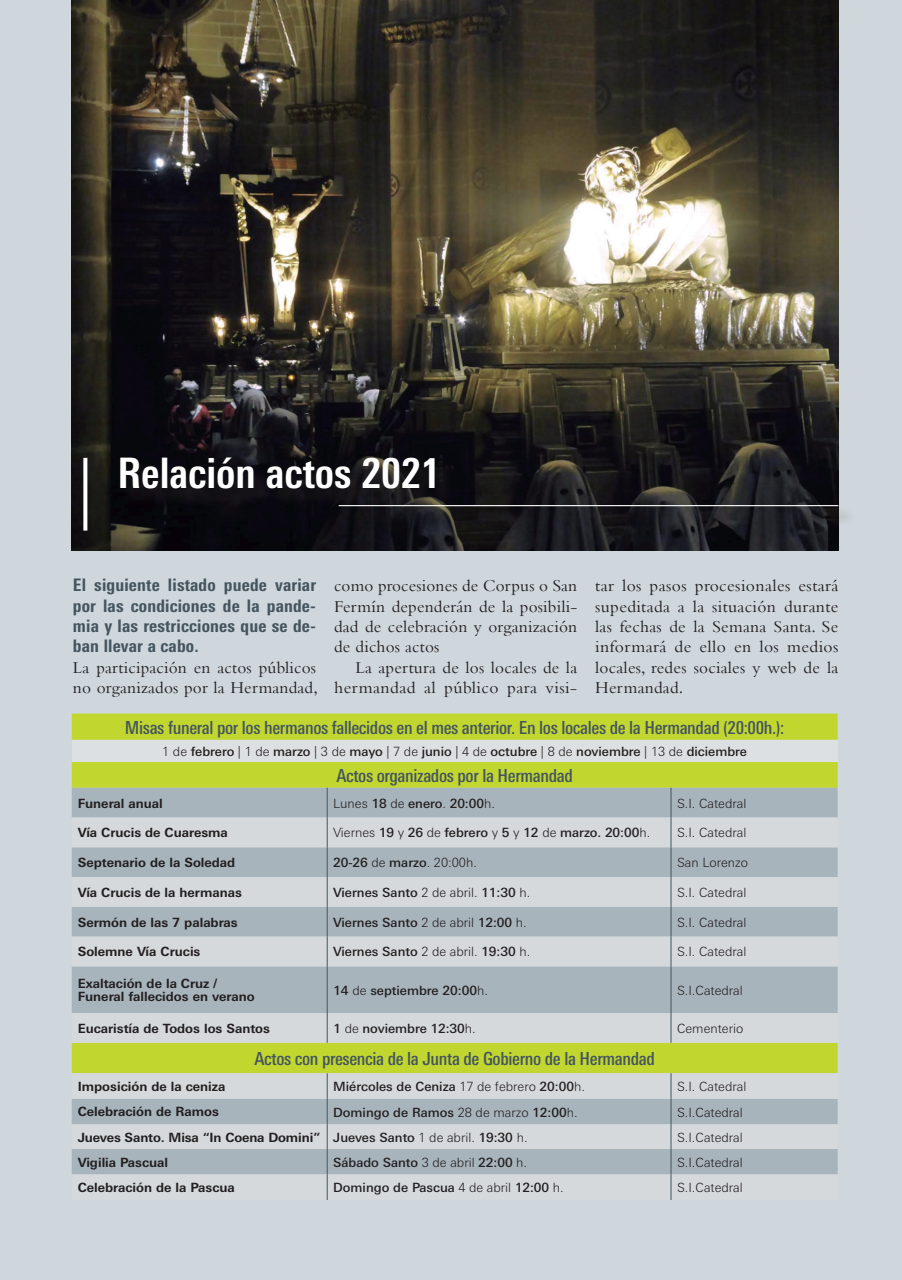
<style>
.page{position:relative;width:902px;height:1280px;background:#fff}
.page>*{position:absolute;margin:0;border:0;box-sizing:border-box;transform-origin:0 0}
.t1{font:700 condensed 42px "Linotype Univers";color:#fff}
.t2{font:500 condensed 18px "Linotype Univers";letter-spacing:-.02em;color:#45555f}
.t3{font:17.25px/20.4px "Bembo";letter-spacing:.01em;color:#231f20;text-align:justify}
.t4{font:800 condensed 17.25px/20.4px "Linotype Univers";letter-spacing:.01em;color:#45555f;text-align:justify}
.t5{font:500 12.75px "Linotype Univers Basic";color:#231f20}
.t6{font:700 12.75px/13.5px "Linotype Univers Basic";color:#231f20}
.t7{font:300 12.75px "Linotype Univers Basic";color:#231f20}
.s1{font-weight:300}
.s2{font-weight:500}
</style>
<div class="page">
<div style="left:0;top:0;width:901px;height:1280px;background:#cfd7dc"></div>
<div style="left:72px;top:713px;width:765px;height:75px;background:#c1d72f"></div>
<div style="left:72px;top:740px;width:765px;height:22px;background:#dde0e2"></div>
<div style="left:72px;top:788px;width:765px;height:29px;background:#a8b4bc"></div>
<svg style="left:72px;top:817px;width:765px;height:383px"></svg>
<svg style="left:327px;top:788px;width:1px;height:29px"></svg>
<hr style="left:327px;top:817px;width:1px;height:30px;background:#45555f">
<hr style="left:327px;top:847px;width:1px;height:30px;background:#45555f">
<hr style="left:327px;top:877px;width:1px;height:30px;background:#45555f">
<hr style="left:327px;top:907px;width:1px;height:30px;background:#45555f">
<svg style="left:327px;top:937px;width:1px;height:29px"></svg>
<hr style="left:327px;top:966px;width:1px;height:47px;background:#45555f">
<hr style="left:327px;top:1013px;width:1px;height:30px;background:#45555f">
<svg style="left:670px;top:788px;width:1px;height:29px"></svg>
<hr style="left:670px;top:817px;width:1px;height:30px;background:#45555f">
<hr style="left:670px;top:847px;width:1px;height:30px;background:#45555f">
<hr style="left:670px;top:877px;width:1px;height:30px;background:#45555f">
<hr style="left:670px;top:907px;width:1px;height:30px;background:#45555f">
<svg style="left:670px;top:937px;width:1px;height:29px"></svg>
<hr style="left:670px;top:966px;width:1px;height:47px;background:#45555f">
<hr style="left:670px;top:1013px;width:1px;height:30px;background:#45555f">
<svg style="left:327px;top:1073px;width:1px;height:127px"></svg>
<svg style="left:670px;top:1073px;width:1px;height:127px"></svg>
<img style="left:72px;top:0;width:766px;height:550px">
<div style="left:85px;top:459px;width:771px;height:90px;background:#231f20;opacity:.75"></div>
<svg style="left:83px;top:458px;width:4px;height:73px"></svg>
<hr style="left:338px;top:505px;width:500px;height:1px;background:#fff">
<h1 class="t1" style="left:117px;top:448px;width:325px">Relación actos 2021</h1>
<h3 class="t4" style="left:73px;top:575px;width:244px">El siguiente listado puede variar por las condiciones de la pande&shy;mia y las restricciones que se de&shy;ban llevar a cabo.</h3>
<h3 class="t3" style="left:73px;top:657px;width:246px">La participación en actos públicos no organizados por la Hermandad,</h3>
<h3 class="t3" style="left:334px;top:575px;width:245px">como procesiones de Corpus o San Fermín dependerán de la posibili&shy;dad de celebración y organización de dichos actos</h3>
<h3 class="t3" style="left:334px;top:657px;width:244px;text-align:right">La apertura de los locales de la hermandad al público para visi-</h3>
<h3 class="t3" style="left:595px;top:575px;width:245px">tar los pasos procesionales estará supeditada a la situación durante las fechas de la Semana Santa. Se informará de ello en los medios locales, redes sociales y web de la Hermandad.</h3>
<h2 class="t2" style="left:125px;top:717px;width:661px">Misas funeral por los hermanos fallecidos en el mes anterior. En los locales de la Hermandad (20:00h.):</h2>
<p class="t5" style="left:162px;top:744px;width:586px"><span class="s1">1 de</span> febrero <span class="s1">| 1 de</span> marzo <span class="s1">| 3 de</span> mayo <span class="s1">| 7 de</span> junio <span class="s1">| 4 de</span> octubre <span class="s1">| 8 de</span> noviembre <span class="s1">| 13 de</span> diciembre</p>
<h2 class="t2" style="left:336px;top:765px;width:238px">Actos organizados por la Hermandad</h2>
<p class="t6" style="left:78px;top:796px;width:87px">Funeral anual</p>
<p class="t5" style="left:333px;top:796px;width:163px"><span class="s1">Lunes</span> 18 <span class="s1">de</span> enero<span class="s1">.</span> 20:00<span class="s1">h.</span></p>
<p class="t7" style="left:677px;top:795px;width:71px">S.I. Catedral</p>
<p class="t6" style="left:78px;top:826px;width:152px">Vía Crucis de Cuaresma</p>
<p class="t5" style="left:333px;top:825px;width:318px"><span class="s1">Viernes</span> 19 <span class="s1">y</span> 26 <span class="s1">de</span> febrero <span class="s1">y</span> 5 <span class="s1">y</span> 12 <span class="s1">de</span> marzo. 20:00<span class="s1">h.</span></p>
<p class="t7" style="left:677px;top:825px;width:71px">S.I. Catedral</p>
<p class="t6" style="left:78px;top:856px;width:159px">Septenario de la Soledad</p>
<p class="t5" style="left:333px;top:855px;width:145px">20-26 <span class="s1">de</span> marzo<span class="s1">. 20:00h.</span></p>
<p class="t7" style="left:677px;top:855px;width:73px">San Lorenzo</p>
<p class="t6" style="left:78px;top:885px;width:166px">Vía Crucis de la hermanas</p>
<p class="t5" style="left:333px;top:885px;width:198px">Viernes Santo <span class="s1">2 de abril.</span> 11:30 <span class="s1">h.</span></p>
<p class="t7" style="left:677px;top:885px;width:71px">S.I. Catedral</p>
<p class="t6" style="left:78px;top:915px;width:161px">Sermón de las 7 palabras</p>
<p class="t5" style="left:333px;top:915px;width:195px">Viernes Santo <span class="s1">2 de abril</span> 12:00 <span class="s1">h.</span></p>
<p class="t7" style="left:677px;top:915px;width:71px">S.I. Catedral</p>
<p class="t6" style="left:78px;top:945px;width:124px">Solemne Vía Crucis</p>
<p class="t5" style="left:333px;top:944px;width:198px">Viernes Santo <span class="s1">2 de abril.</span> 19:30 <span class="s1">h.</span></p>
<p class="t7" style="left:677px;top:944px;width:71px">S.I. Catedral</p>
<p class="t6" style="left:78px;top:976px;width:178px">Exaltación de la Cruz /<br>Funeral fallecidos en verano</p>
<p class="t5" style="left:333px;top:983px;width:156px">14 <span class="s1">de</span> septiembre 20:00<span class="s1">h.</span></p>
<p class="t7" style="left:677px;top:982px;width:67px">S.I.Catedral</p>
<p class="t6" style="left:78px;top:1021px;width:194px">Eucaristía de Todos los Santos</p>
<p class="t5" style="left:333px;top:1021px;width:144px">1 <span class="s1">de</span> noviembre 12:30<span class="s1">h.</span></p>
<p class="t7" style="left:677px;top:1021px;width:68px">Cementerio</p>
<h2 class="t2" style="left:254px;top:1048px;width:402px">Actos con presencia de la Junta de Gobierno de la Hermandad</h2>
<p class="t6" style="left:78px;top:1079px;width:149px">Imposición de la ceniza</p>
<p class="t5" style="left:333px;top:1079px;width:253px">Miércoles de Ceniza <span class="s1">17 de febrero</span> 20:00<span class="s1">h.</span></p>
<p class="t7" style="left:677px;top:1079px;width:71px">S.I. Catedral</p>
<p class="t6" style="left:78px;top:1105px;width:143px">Celebración de Ramos</p>
<p class="t5" style="left:333px;top:1104px;width:246px">Domingo de Ramos <span class="s1">28 de marzo</span> 12:00<span class="s1">h.</span></p>
<p class="t7" style="left:677px;top:1104px;width:67px">S.I.Catedral</p>
<p class="t6" style="left:78px;top:1130px;width:451px">Jueves Santo. Misa “In Coena Domini” <span class="s2">Jueves Santo</span> <span class="s1">1 de abril.</span> <span class="s2">19:30</span> <span class="s1">h.</span></p>
<p class="t7" style="left:677px;top:1129px;width:67px">S.I.Catedral</p>
<p class="t6" style="left:78px;top:1155px;width:92px">Vigilia Pascual</p>
<p class="t5" style="left:333px;top:1155px;width:195px">Sábado Santo <span class="s1">3 de abril</span> 22:00 <span class="s1">h.</span></p>
<p class="t7" style="left:677px;top:1154px;width:67px">S.I.Catedral</p>
<p class="t6" style="left:78px;top:1181px;width:159px">Celebración de la Pascua</p>
<p class="t5" style="left:333px;top:1180px;width:232px">Domingo de Pascua <span class="s1">4 de abril</span> 12:00 <span class="s1">h.</span></p>
<p class="t7" style="left:677px;top:1180px;width:67px">S.I.Catedral</p>
</div>
